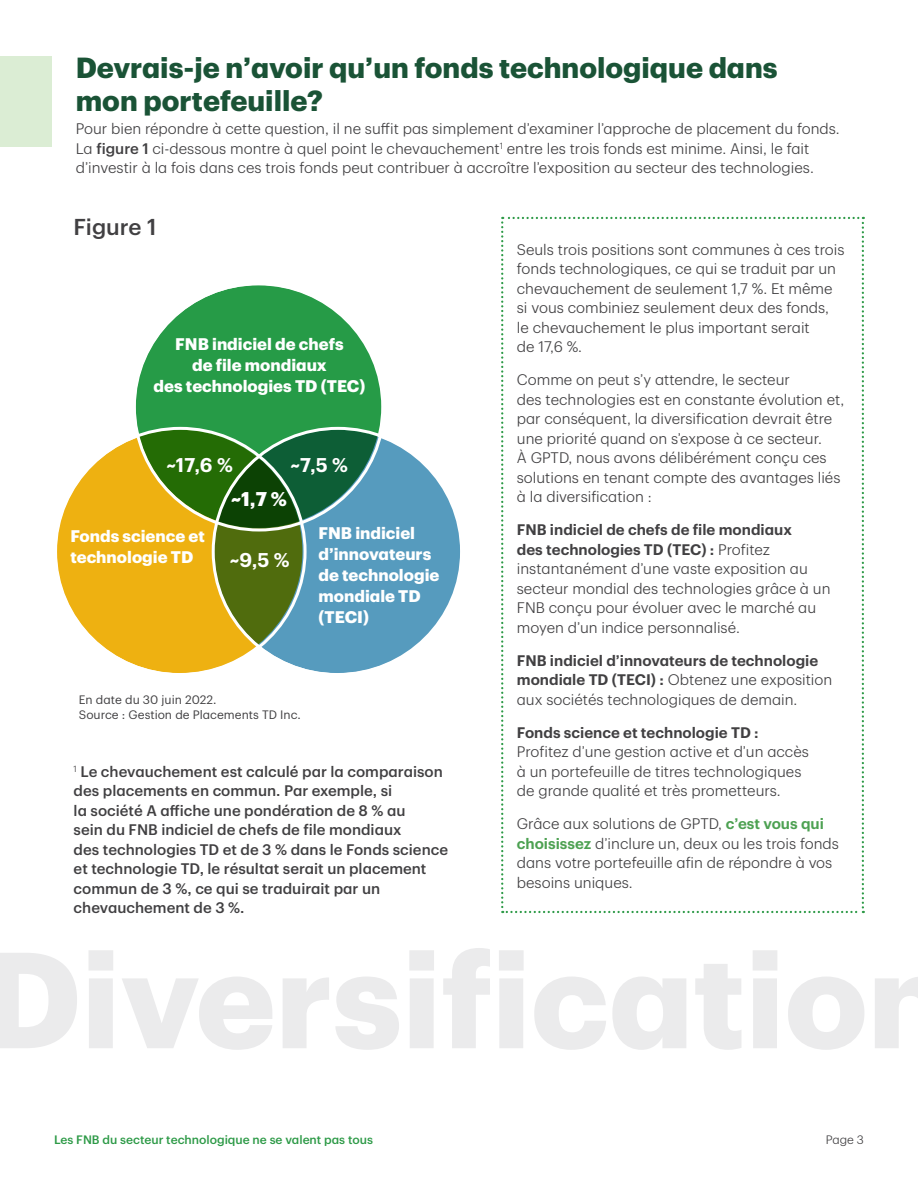
<style>
.page{position:relative;width:918px;height:1188px;background:#fff}
.page>*{position:absolute;margin:0;border:0;box-sizing:border-box;transform-origin:0 0}
.Headline_Style_4_MA{font:700 28.5px/33px "TD Graphik";color:#1a5336}
.Body_Style_1A_Body_C{font:500 22.5px "TD Graphik";color:#414042}
.t1{font:600 19.5px "TD Graphik";color:#fff}
.t2{font:700 19.5px "TD Graphik";color:#fff}
.t3{font:700 16.5px/21px "TD Graphik";color:#fff}
.t4{font:300 15px/19.5px "TD Graphik";color:#414042}
.Body_Style_1A_Body_C-2{font:500 15px/19.5px "TD Graphik";color:#414042}
.t5{font:600 15px/19.5px "TD Graphik";color:#414042}
.Body_Style_1A_Body_C-3{font:12px "TD Graphik";color:#414042}
.t6{font:500 12px "TD Graphik";color:#2d9a47}
.t7{font:300 12px "TD Graphik";color:#414042}
.s1{font-weight:500}
.s2{font-weight:600}
.s3{font-weight:300}
.s4{font-weight:600;color:#4da152}
</style>
<div class="page">
<div style="left:0;top:57px;width:51px;height:90px;background:#dbedd4"></div>
<div style="left:135px;top:285px;width:246px;height:243px;background:#269b47;border-radius:50%"></div>
<div style="left:56px;top:430px;width:246px;height:243px;background:#eeb111;border-radius:50%"></div>
<div style="left:214px;top:430px;width:246px;height:243px;background:#569bbe;border-radius:50%"></div>
<div style="left:214px;top:458px;width:88px;height:186px;background:#506c0d;border-radius:50%"></div>
<svg style="left:139px;top:430px;width:238px;height:98px"></svg>
<svg style="left:501px;top:217px;width:363px;height:696px"></svg>
<p class="Headline_Style_4_MA" style="left:76px;top:49px;width:703px">Devrais-je n’avoir qu’un fonds technologique dans mon portefeuille?</p>
<p class="t4" style="left:76px;top:118px;width:766px">Pour bien répondre à cette question, il ne suffit pas simplement d’examiner l’approche de placement du fonds.<br>La <span class="s1">figure 1</span> ci-dessous montre à quel point le chevauchement<sup>1</sup> entre les trois fonds est minime. Ainsi, le fait d’investir à la fois dans ces trois fonds peut contribuer à accroître l’exposition au secteur des technologies.</p>
<p class="Body_Style_1A_Body_C" style="left:74px;top:210px;width:84px">Figure 1</p>
<p class="t3" style="left:154px;top:332px;width:213px;text-align:center">FNB indiciel de chefs<br>de file mondiaux<br>des technologies TD (TEC)</p>
<p class="t1" style="left:166px;top:450px;width:68px">~17,6 %</p>
<p class="t1" style="left:291px;top:450px;width:59px">~7,5 %</p>
<p class="t3" style="left:70px;top:524px;width:136px">Fonds science et technologie TD</p>
<p class="t2" style="left:231px;top:483px;width:57px">~1,7 %</p>
<p class="t1" style="left:230px;top:545px;width:61px">~9,5 %</p>
<p class="t3" style="left:319px;top:521px;width:122px">FNB indiciel d’innovateurs de technologie mondiale TD (TECI)</p>
<p class="Body_Style_1A_Body_C-3" style="left:79px;top:690px;width:139px">En date du 30 juin 2022.</p>
<p class="Body_Style_1A_Body_C-3" style="left:79px;top:705px;width:224px">Source : Gestion de Placements TD Inc.</p>
<p class="Body_Style_1A_Body_C-2" style="left:74px;top:760px;width:376px"><sup>1</sup> Le chevauchement est calculé par la comparaison des placements en commun. Par exemple, si<br>la société A affiche une pondération de 8 % au<br>sein du FNB indiciel de chefs de file mondiaux<br>des technologies TD et de 3 % dans le Fonds science et technologie TD, le résultat serait un placement commun de 3 %, ce qui se traduirait par un chevauchement de 3 %.</p>
<p class="t4" style="left:517px;top:238px;width:329px">Seuls trois positions sont communes à ces trois fonds technologiques, ce qui se traduit par un chevauchement de seulement 1,7 %. Et même si vous combiniez seulement deux des fonds, le chevauchement le plus important serait<br>de 17,6 %.</p>
<p class="t4" style="left:517px;top:369px;width:329px">Comme on peut s’y attendre, le secteur<br>des technologies est en constante évolution et, par conséquent, la diversification devrait être une priorité quand on s’expose à ce secteur.<br>À GPTD, nous avons délibérément conçu ces solutions en tenant compte des avantages liés à la diversification :</p>
<p class="t4" style="left:517px;top:519px;width:315px"><span class="s2">FNB indiciel de chefs de file mondiaux<br>des technologies TD (TEC) :</span> Profitez instantanément d’une vaste exposition au secteur mondial des technologies grâce à un FNB conçu pour évoluer avec le marché au moyen d’un indice personnalisé.</p>
<p class="t5" style="left:517px;top:649px;width:317px">FNB indiciel d’innovateurs de technologie mondiale TD (TECI) : <span class="s3">Obtenez une exposition aux sociétés technologiques de demain.</span></p>
<p class="t4" style="left:517px;top:721px;width:294px"><span class="s2">Fonds science et technologie TD :<br></span>Profitez d’une gestion active et d’un accès à un portefeuille de titres technologiques de grande qualité et très prometteurs.</p>
<p class="t4" style="left:517px;top:813px;width:324px">Grâce aux solutions de GPTD, <span class="s4">c’est vous qui choisissez</span> d’inclure un, deux ou les trois fonds dans votre portefeuille afin de répondre à vos besoins uniques.</p>
<p class="t6" style="left:54px;top:1130px;width:321px">Les FNB du secteur technologique ne se valent pas tous</p>
<p class="t7" style="left:826px;top:1131px;width:40px">Page 3</p>
</div>
